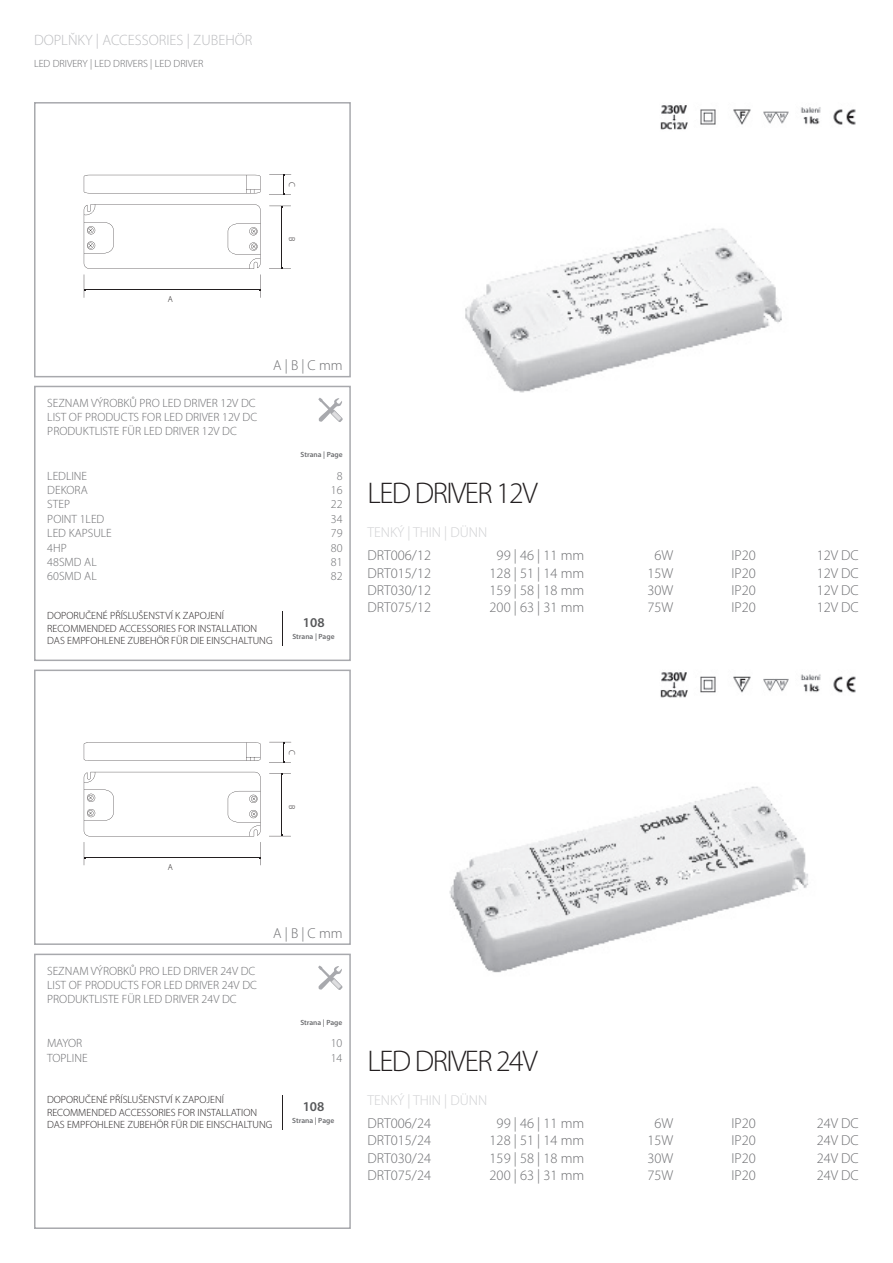
<style>
.page{position:relative;width:893px;height:1263px;background:#fff}
.page>*{position:absolute;margin:0;border:0;box-sizing:border-box;transform-origin:0 0}
.t1{font:300 30px "Myriad Pro";letter-spacing:-.05em;color:#231f20}
.t2{font:300 15px "Myriad Pro";color:#bcbdc0}
.t3{font:300 14.4px/17.2px "Myriad Pro";color:#6c6d70;text-align:justify}
.t4{font:300 14.4px "Myriad Pro";color:#cfd0d2}
.t5{font:600 13.5px "Myriad Pro";color:#57585a}
.t6{font:300 12px/14.4px "Myriad Pro";color:#6c6d70}
.t7{font:300 10.5px/12.6px "Myriad Pro";color:#231f20}
.t8{font:300 10.5px "Myriad Pro";color:#6c6d70}
.t9{font:300 8.7px "Myriad Pro";color:#231f20}
.t10{font:600 7.5px "Myriad Pro";color:#6c6d70}
</style>
<div class="page">
<svg style="left:34px;top:954px;width:317px;height:275px"></svg>
<svg style="left:34px;top:102px;width:317px;height:275px"></svg>
<svg style="left:34px;top:669px;width:317px;height:276px"></svg>
<svg style="left:34px;top:386px;width:317px;height:275px"></svg>
<img style="left:763px;top:111px;width:26px;height:13px">
<img style="left:833px;top:109px;width:23px;height:16px">
<img style="left:700px;top:109px;width:16px;height:16px">
<img style="left:733px;top:109px;width:18px;height:16px">
<img style="left:660px;top:105px;width:28px;height:25px">
<img style="left:763px;top:678px;width:26px;height:14px">
<img style="left:833px;top:676px;width:23px;height:17px">
<img style="left:700px;top:676px;width:16px;height:17px">
<img style="left:733px;top:676px;width:18px;height:17px">
<img style="left:465px;top:228px;width:317px;height:165px">
<img style="left:449px;top:786px;width:360px;height:187px">
<img style="left:660px;top:672px;width:28px;height:26px">
<svg style="left:84px;top:742px;width:176px;height:94px"></svg>
<hr style="left:85px;top:857px;width:175px;height:1px;background:#231f20">
<svg style="left:84px;top:842px;width:2px;height:23px"></svg>
<svg style="left:259px;top:842px;width:3px;height:23px"></svg>
<hr style="left:282px;top:774px;width:1px;height:61px;background:#231f20">
<svg style="left:269px;top:773px;width:22px;height:2px"></svg>
<svg style="left:269px;top:834px;width:22px;height:3px"></svg>
<svg style="left:269px;top:742px;width:22px;height:21px"></svg>
<svg style="left:84px;top:175px;width:178px;height:123px"></svg>
<hr style="left:282px;top:206px;width:1px;height:62px;background:#231f20">
<svg style="left:269px;top:206px;width:22px;height:1px"></svg>
<svg style="left:269px;top:267px;width:22px;height:2px"></svg>
<svg style="left:269px;top:174px;width:22px;height:22px"></svg>
<hr style="left:282px;top:611px;width:1px;height:35px;background:#231f20">
<svg style="left:318px;top:398px;width:25px;height:24px"></svg>
<hr style="left:282px;top:1095px;width:1px;height:34px;background:#231f20">
<svg style="left:318px;top:965px;width:25px;height:25px"></svg>
<img style="left:801px;top:107px;width:20px;height:18px">
<img style="left:801px;top:674px;width:20px;height:19px">
<p class="t2" style="left:34px;top:31px;width:220px">DOPLŇKY | ACCESSORIES | ZUBEHÖR</p>
<p class="t8" style="left:34px;top:58px;width:171px">LED DRIVERY | LED DRIVERS | LED DRIVER</p>
<p class="t9" style="left:297px;top:182px;width:6px;rotate:90deg">C</p>
<p class="t9" style="left:168px;top:294px;width:7px">A</p>
<p class="t9" style="left:297px;top:237px;width:6px;rotate:90deg">B</p>
<p class="t6" style="left:47px;top:395px;width:211px">SEZNAM VÝROBKŮ PRO LED DRIVER 12V DC<br>LIST OF PRODUCTS FOR LED DRIVER 12V DC<br>PRODUKTLISTE FÜR LED DRIVER 12V DC</p>
<p class="t6" style="left:47px;top:468px;width:66px">LEDLINE<br>DEKORA<br>STEP<br>POINT 1LED<br>LED KAPSULE<br>4HP<br>48SMD AL<br>60SMD AL</p>
<p class="t3" style="left:273px;top:357px;width:71px">A | B | C mm</p>
<p class="t10" style="left:301px;top:450px;width:44px">Strana | Page</p>
<p class="t6" style="left:331px;top:468px;width:13px;text-align:center">8<br>16<br>22<br>34<br>79<br>80<br>81<br>82</p>
<p class="t7" style="left:47px;top:609px;width:227px">DOPORUČENÉ PŘÍSLUŠENSTVÍ K ZAPOJENÍ<br>RECOMMENDED ACCESSORIES FOR INSTALLATION<br>DAS EMPFOHLENE ZUBEHÖR FÜR DIE EINSCHALTUNG</p>
<p class="t5" style="left:303px;top:614px;width:23px">108</p>
<p class="t10" style="left:292px;top:631px;width:44px">Strana | Page</p>
<h1 class="t1" style="left:367px;top:475px;width:172px">LED DRIVER 12V</h1>
<p class="t4" style="left:367px;top:524px;width:121px">TENKÝ | THIN | DÜNN</p>
<p class="t3" style="left:367px;top:547px;width:65px">DRT006/12<br>DRT015/12<br>DRT030/12<br>DRT075/12</p>
<p class="t3" style="left:490px;top:547px;width:96px;text-align:center">99 | 46 | 11 mm<br>128 | 51 | 14 mm<br>159 | 58 | 18 mm<br>200 | 63 | 31 mm</p>
<p class="t9" style="left:297px;top:750px;width:6px;rotate:90deg">C</p>
<p class="t9" style="left:168px;top:861px;width:7px">A</p>
<p class="t9" style="left:297px;top:805px;width:6px;rotate:90deg">B</p>
<p class="t6" style="left:47px;top:963px;width:211px">SEZNAM VÝROBKŮ PRO LED DRIVER 24V DC<br>LIST OF PRODUCTS FOR LED DRIVER 24V DC<br>PRODUKTLISTE FÜR LED DRIVER 24V DC</p>
<p class="t6" style="left:47px;top:1036px;width:42px">MAYOR<br>TOPLINE</p>
<p class="t3" style="left:273px;top:924px;width:71px">A | B | C mm</p>
<p class="t10" style="left:300px;top:1018px;width:44px">Strana | Page</p>
<p class="t6" style="left:331px;top:1036px;width:13px">10<br>14</p>
<p class="t7" style="left:47px;top:1093px;width:227px">DOPORUČENÉ PŘÍSLUŠENSTVÍ K ZAPOJENÍ<br>RECOMMENDED ACCESSORIES FOR INSTALLATION<br>DAS EMPFOHLENE ZUBEHÖR FÜR DIE EINSCHALTUNG</p>
<p class="t5" style="left:303px;top:1097px;width:23px">108</p>
<p class="t10" style="left:292px;top:1115px;width:44px">Strana | Page</p>
<h1 class="t1" style="left:367px;top:1042px;width:172px">LED DRIVER 24V</h1>
<p class="t4" style="left:367px;top:1091px;width:121px">TENKÝ | THIN | DÜNN</p>
<p class="t3" style="left:367px;top:1114px;width:65px">DRT006/24<br>DRT015/24<br>DRT030/24<br>DRT075/24</p>
<p class="t3" style="left:490px;top:1114px;width:96px;text-align:center">99 | 46 | 11 mm<br>128 | 51 | 14 mm<br>159 | 58 | 18 mm<br>200 | 63 | 31 mm</p>
<p class="t3" style="left:647px;top:547px;width:27px;text-align:center">6W<br>15W<br>30W<br>75W</p>
<p class="t3" style="left:731px;top:547px;width:26px">IP20<br>IP20<br>IP20<br>IP20</p>
<p class="t3" style="left:817px;top:547px;width:44px">12V DC 12V DC 12V DC 12V DC</p>
<p class="t3" style="left:647px;top:1114px;width:27px;text-align:center">6W<br>15W<br>30W<br>75W</p>
<p class="t3" style="left:731px;top:1114px;width:26px">IP20<br>IP20<br>IP20<br>IP20</p>
<p class="t3" style="left:817px;top:1114px;width:44px">24V DC 24V DC 24V DC 24V DC</p>
</div>
